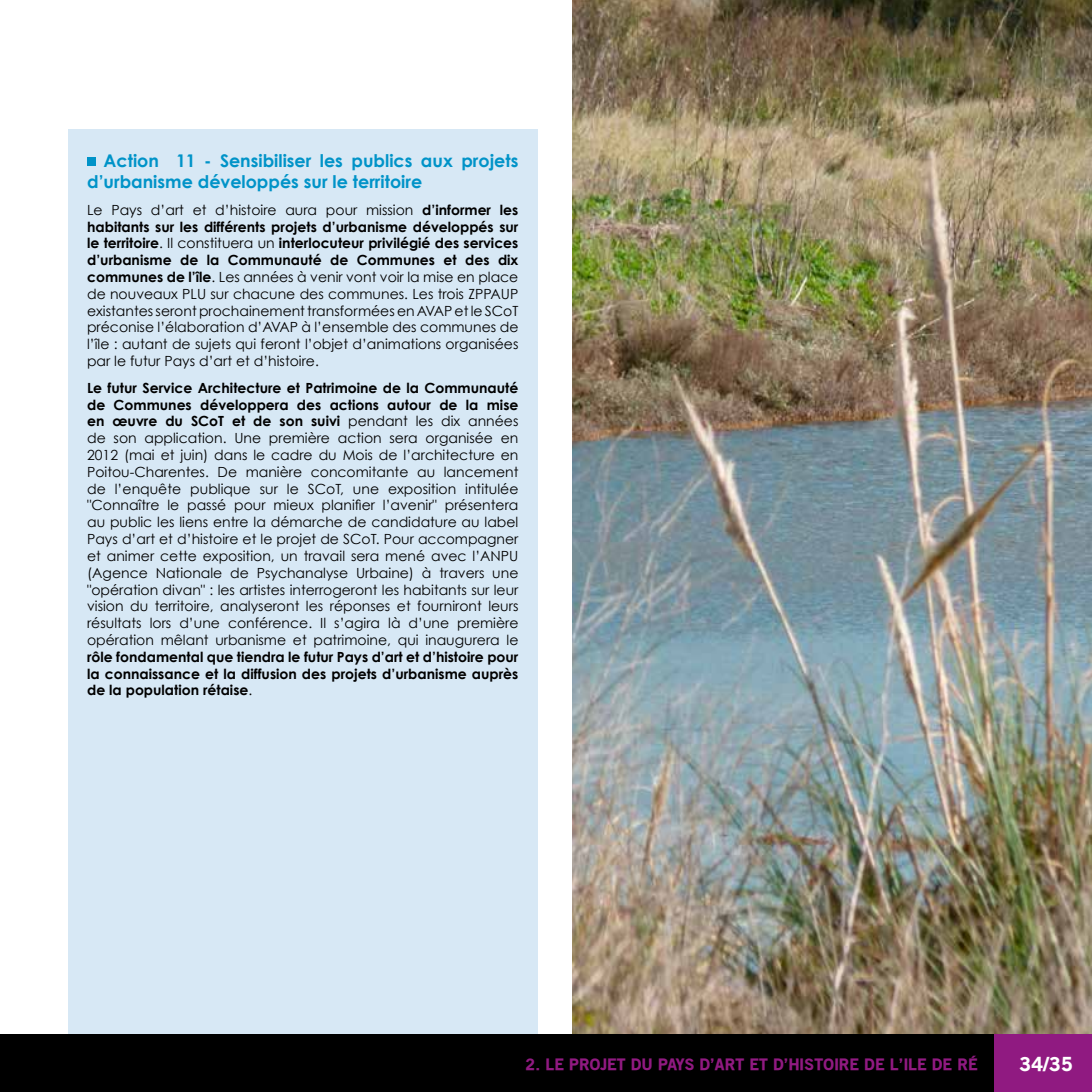
<style>
.page{position:relative;width:1092px;height:1092px;background:#fff}
.page>*{position:absolute;margin:0;border:0;box-sizing:border-box;transform-origin:0 0}
.t1{font:900 19.25px "Old Sans";color:#fff}
.t2{font:700 17.5px/21px "Century Gothic";color:#0093c8}
.t3{font:900 15.75px "Old Sans";letter-spacing:-.02em;color:#901a81}
.t4{font:14px/16.8px "Century Gothic";color:#000;text-align:justify}
.t5{font:700 14px/16.8px "Century Gothic";color:#000;text-align:justify}
.s1{font-weight:700}
.s2{font-weight:400}
</style>
<div class="page">
<img style="left:572px;top:0;width:519px;height:1033px">
<div style="left:68px;top:129px;width:469px;height:923px;background:#d7e8f5"></div>
<div style="left:0;top:1033px;width:1009px;height:58px;background:#000"></div>
<div style="left:994px;top:1033px;width:97px;height:58px;background:#901a81"></div>
<div style="left:87px;top:157px;width:8px;height:8px;background:#0093c8"></div>
<p class="t2" style="left:87px;top:150px;width:433px;text-indent:17px">Action 11 - Sensibiliser les publics aux projets d’urbanisme développés sur le territoire</p>
<p class="t4" style="left:87px;top:201px;width:433px">Le Pays d’art et d’histoire aura pour mission <span class="s1">d’informer les habitants sur les différents projets d’urbanisme développés sur le territoire</span>. Il constituera un <span class="s1">interlocuteur privilégié des services d’urbanisme de la Communauté de Communes et des dix communes de l’île</span>. Les années à venir vont voir la mise en place de nouveaux PLU sur chacune des communes. Les trois ZPPAUP existantes seront prochainement transformées en AVAP et le SCoT préconise l’élaboration d’AVAP à l’ensemble des communes de l’île : autant de sujets qui feront l’objet d’animations organisées par le futur Pays d’art et d’histoire.</p>
<p class="t4" style="left:87px;top:379px;width:433px"><span class="s1">Le futur Service Architecture et Patrimoine de la Communauté de Communes développera des actions autour de la mise en œuvre du SCoT et de son suivi</span> pendant les dix années de son application. Une première action sera organisée en 2012 (mai et juin) dans le cadre du Mois de l’architecture en Poitou-Charentes. De manière concomitante au lancement de l’enquête publique sur le SCoT, une exposition intitulée "Connaître le passé pour mieux planifier l’avenir" présentera au public les liens entre la démarche de candidature au label Pays d’art et d’histoire et le projet de SCoT. Pour accompagner et animer cette exposition, un travail sera mené avec l’ANPU (Agence Nationale de Psychanalyse Urbaine) à travers une "opération divan" : les artistes interrogeront les habitants sur leur vision du territoire, analyseront les réponses et fourniront leurs résultats lors d’une conférence. Il s’agira là d’une première opération mêlant urbanisme et patrimoine, qui inaugurera le</p>
<p class="t5" style="left:87px;top:648px;width:433px">rôle fondamental que tiendra le futur Pays d’art et d’histoire pour la connaissance et la diffusion des projets d’urbanisme auprès de la population rétaise<span class="s2">.</span></p>
<p class="t3" style="left:525px;top:1054px;width:55px">2. LE PRO</p>
<p class="t3" style="left:600px;top:1054px;width:77px">JET DU PAYS</p>
<p class="t3" style="left:699px;top:1054px;width:26px">D’ART</p>
<p class="t3" style="left:749px;top:1054px;width:49px">ET D’HISTOIRE</p>
<p class="t3" style="left:864px;top:1054px;width:113px">DE L’ILE DE RÉ</p>
<h1 class="t1" style="left:1019px;top:1051px;width:55px">34/35</h1>
</div>
